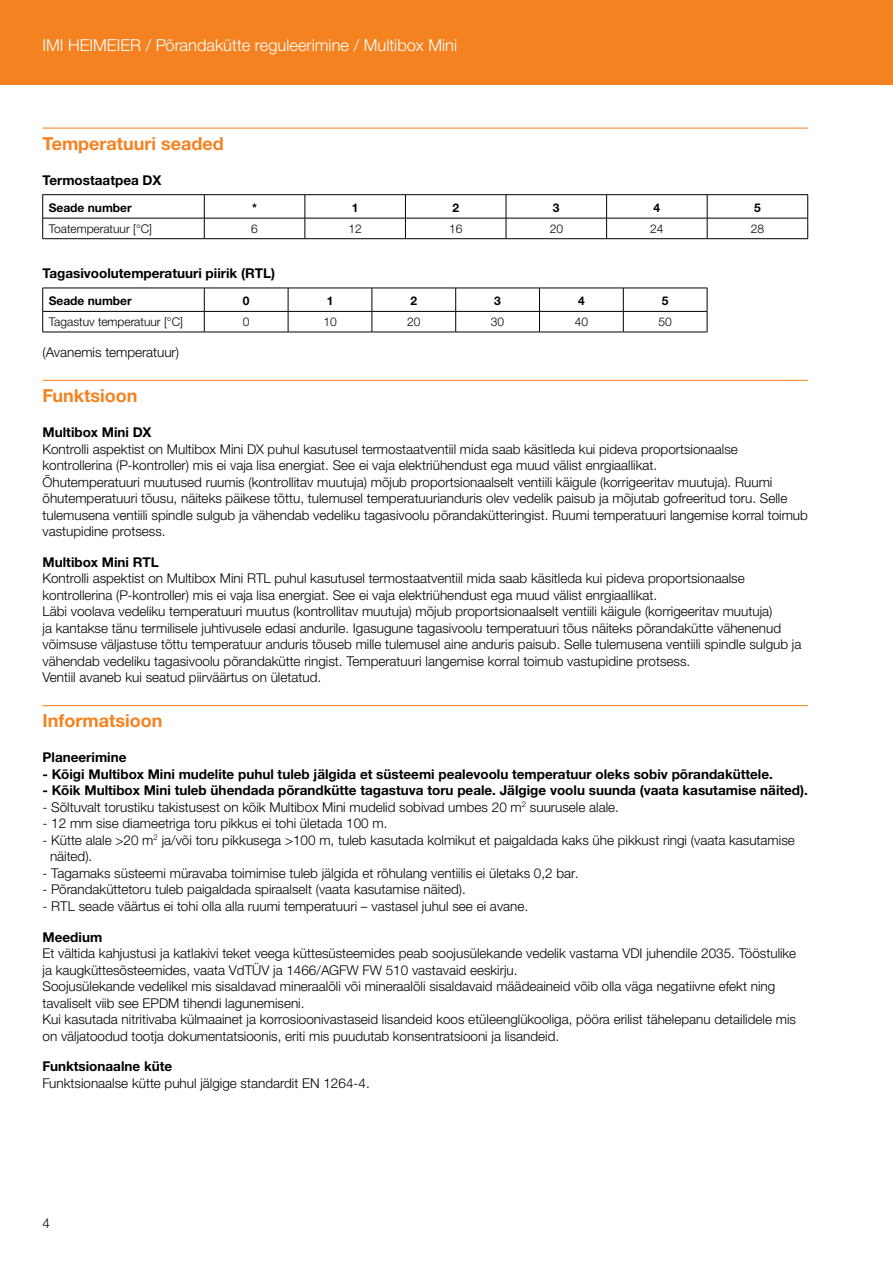
<style>
.page{position:relative;width:893px;height:1263px;background:#fff}
.page>*{position:absolute;margin:0;border:0;box-sizing:border-box;transform-origin:0 0}
.t1{font:700 18px "Helvetica Neue LTW1 G";color:#f58220}
.t2{font:300 16.5px "Helvetica Neue LTW1 G";color:#fff}
.t3{font:300 13.5px/16.5px "Helvetica Neue LTW1 G";color:#000}
.t4{font:700 13.5px "Helvetica Neue LTW1 G";color:#000}
.t5{font:300 12px "Helvetica Neue LTW1 G";color:#000}
.t6{font:700 12px "Helvetica Neue LTW1 G";color:#000}
</style>
<div class="page">
<div style="left:0;top:0;width:893px;height:85px;background:#f58220"></div>
<hr style="left:43px;top:128px;width:765px;height:1px;background:#f58220">
<hr style="left:43px;top:380px;width:765px;height:1px;background:#f58220">
<hr style="left:43px;top:705px;width:765px;height:1px;background:#f58220">
<hr style="left:43px;top:194px;width:161px;height:1px;background:#000">
<hr style="left:204px;top:194px;width:101px;height:1px;background:#000">
<hr style="left:305px;top:194px;width:100px;height:1px;background:#000">
<hr style="left:405px;top:194px;width:101px;height:1px;background:#000">
<hr style="left:506px;top:194px;width:101px;height:1px;background:#000">
<hr style="left:607px;top:194px;width:100px;height:1px;background:#000">
<hr style="left:707px;top:194px;width:101px;height:1px;background:#000">
<hr style="left:43px;top:218px;width:161px;height:1px;background:#000">
<svg style="left:42px;top:195px;width:1px;height:43px"></svg>
<hr style="left:204px;top:218px;width:101px;height:1px;background:#000">
<svg style="left:204px;top:195px;width:1px;height:43px"></svg>
<hr style="left:305px;top:218px;width:100px;height:1px;background:#000">
<svg style="left:305px;top:195px;width:1px;height:43px"></svg>
<hr style="left:405px;top:218px;width:101px;height:1px;background:#000">
<svg style="left:405px;top:195px;width:1px;height:43px"></svg>
<hr style="left:506px;top:218px;width:101px;height:1px;background:#000">
<svg style="left:506px;top:195px;width:1px;height:43px"></svg>
<hr style="left:607px;top:218px;width:100px;height:1px;background:#000">
<svg style="left:606px;top:195px;width:1px;height:43px"></svg>
<hr style="left:707px;top:218px;width:101px;height:1px;background:#000">
<svg style="left:707px;top:195px;width:1px;height:43px"></svg>
<svg style="left:807px;top:195px;width:1px;height:43px"></svg>
<hr style="left:43px;top:238px;width:161px;height:1px;background:#000">
<hr style="left:204px;top:238px;width:101px;height:1px;background:#000">
<hr style="left:305px;top:238px;width:100px;height:1px;background:#000">
<hr style="left:405px;top:238px;width:101px;height:1px;background:#000">
<hr style="left:506px;top:238px;width:101px;height:1px;background:#000">
<hr style="left:607px;top:238px;width:100px;height:1px;background:#000">
<hr style="left:707px;top:238px;width:101px;height:1px;background:#000">
<hr style="left:43px;top:288px;width:161px;height:1px;background:#000">
<hr style="left:204px;top:288px;width:84px;height:1px;background:#000">
<hr style="left:288px;top:288px;width:84px;height:1px;background:#000">
<hr style="left:372px;top:288px;width:84px;height:1px;background:#000">
<hr style="left:456px;top:288px;width:83px;height:1px;background:#000">
<hr style="left:539px;top:288px;width:84px;height:1px;background:#000">
<hr style="left:623px;top:288px;width:84px;height:1px;background:#000">
<hr style="left:43px;top:311px;width:161px;height:1px;background:#000">
<svg style="left:42px;top:288px;width:1px;height:44px"></svg>
<hr style="left:204px;top:311px;width:84px;height:1px;background:#000">
<svg style="left:204px;top:288px;width:1px;height:44px"></svg>
<hr style="left:288px;top:311px;width:84px;height:1px;background:#000">
<svg style="left:288px;top:288px;width:1px;height:44px"></svg>
<hr style="left:372px;top:311px;width:84px;height:1px;background:#000">
<svg style="left:372px;top:288px;width:1px;height:44px"></svg>
<hr style="left:456px;top:311px;width:83px;height:1px;background:#000">
<svg style="left:455px;top:288px;width:1px;height:44px"></svg>
<hr style="left:539px;top:311px;width:84px;height:1px;background:#000">
<svg style="left:539px;top:288px;width:1px;height:44px"></svg>
<hr style="left:623px;top:311px;width:84px;height:1px;background:#000">
<svg style="left:623px;top:288px;width:1px;height:44px"></svg>
<svg style="left:707px;top:288px;width:1px;height:44px"></svg>
<hr style="left:43px;top:332px;width:161px;height:1px;background:#000">
<hr style="left:204px;top:332px;width:84px;height:1px;background:#000">
<hr style="left:288px;top:332px;width:84px;height:1px;background:#000">
<hr style="left:372px;top:332px;width:84px;height:1px;background:#000">
<hr style="left:456px;top:332px;width:83px;height:1px;background:#000">
<hr style="left:539px;top:332px;width:84px;height:1px;background:#000">
<hr style="left:623px;top:332px;width:84px;height:1px;background:#000">
<p class="t2" style="left:43px;top:35px;width:416px">IMI HEIMEIER / Põrandakütte reguleerimine / Multibox Mini</p>
<h1 class="t1" style="left:43px;top:132px;width:183px">Temperatuuri seaded</h1>
<p class="t4" style="left:43px;top:172px;width:120px">Termostaatpea DX</p>
<p class="t6" style="left:49px;top:200px;width:85px">Seade number</p>
<p class="t6" style="left:252px;top:200px;width:6px">*</p>
<p class="t6" style="left:352px;top:200px;width:8px">1</p>
<p class="t6" style="left:452px;top:200px;width:8px">2</p>
<p class="t6" style="left:553px;top:200px;width:8px">3</p>
<p class="t6" style="left:654px;top:200px;width:8px">4</p>
<p class="t6" style="left:754px;top:200px;width:8px">5</p>
<p class="t5" style="left:49px;top:221px;width:105px">Toatemperatuur [°C]</p>
<p class="t5" style="left:251px;top:221px;width:8px">6</p>
<p class="t5" style="left:348px;top:221px;width:15px">12</p>
<p class="t5" style="left:449px;top:221px;width:15px">16</p>
<p class="t5" style="left:550px;top:221px;width:15px">20</p>
<p class="t5" style="left:650px;top:221px;width:15px">24</p>
<p class="t5" style="left:751px;top:221px;width:15px">28</p>
<p class="t4" style="left:43px;top:265px;width:234px">Tagasivoolutemperatuuri piirik (RTL)</p>
<p class="t6" style="left:49px;top:293px;width:85px">Seade number</p>
<p class="t6" style="left:243px;top:293px;width:8px">0</p>
<p class="t6" style="left:327px;top:293px;width:8px">1</p>
<p class="t6" style="left:410px;top:293px;width:8px">2</p>
<p class="t6" style="left:494px;top:293px;width:8px">3</p>
<p class="t6" style="left:578px;top:293px;width:8px">4</p>
<p class="t6" style="left:662px;top:293px;width:8px">5</p>
<p class="t5" style="left:49px;top:314px;width:136px">Tagastuv temperatuur [°C]</p>
<p class="t5" style="left:243px;top:314px;width:8px">0</p>
<p class="t5" style="left:323px;top:314px;width:15px">10</p>
<p class="t5" style="left:407px;top:314px;width:15px">20</p>
<p class="t5" style="left:491px;top:314px;width:15px">30</p>
<p class="t5" style="left:575px;top:314px;width:15px">40</p>
<p class="t5" style="left:658px;top:314px;width:15px">50</p>
<p class="t3" style="left:43px;top:344px;width:138px">(Avanemis temperatuur)</p>
<h1 class="t1" style="left:43px;top:385px;width:96px">Funktsioon</h1>
<p class="t4" style="left:43px;top:424px;width:111px">Multibox Mini DX</p>
<p class="t3" style="left:43px;top:441px;width:767px">Kontrolli aspektist on Multibox Mini DX puhul kasutusel termostaatventiil mida saab käsitleda kui pideva proportsionaalse kontrollerina (P-kontroller) mis ei vaja lisa energiat. See ei vaja elektriühendust ega muud välist enrgiaallikat.<br>Õhutemperatuuri muutused ruumis (kontrollitav muutuja) mõjub proportsionaalselt ventiili käigule (korrigeeritav muutuja). Ruumi õhutemperatuuri tõusu, näiteks päikese tõttu, tulemusel temperatuurianduris olev vedelik paisub ja mõjutab gofreeritud toru. Selle tulemusena ventiili spindle sulgub ja vähendab vedeliku tagasivoolu põrandakütteringist. Ruumi temperatuuri langemise korral toimub vastupidine protsess.</p>
<p class="t4" style="left:43px;top:554px;width:118px">Multibox Mini RTL</p>
<p class="t3" style="left:43px;top:570px;width:760px">Kontrolli aspektist on Multibox Mini RTL puhul kasutusel termostaatventiil mida saab käsitleda kui pideva proportsionaalse kontrollerina (P-kontroller) mis ei vaja lisa energiat. See ei vaja elektriühendust ega muud välist enrgiaallikat.<br>Läbi voolava vedeliku temperatuuri muutus (kontrollitav muutuja) mõjub proportsionaalselt ventiili käigule (korrigeeritav muutuja)<br>ja kantakse tänu termilisele juhtivusele edasi andurile. Igasugune tagasivoolu temperatuuri tõus näiteks põrandakütte vähenenud võimsuse väljastuse tõttu temperatuur anduris tõuseb mille tulemusel aine anduris paisub. Selle tulemusena ventiili spindle sulgub ja vähendab vedeliku tagasivoolu põrandakütte ringist. Temperatuuri langemise korral toimub vastupidine protsess.<br>Ventiil avaneb kui seatud piirväärtus on ületatud.</p>
<h1 class="t1" style="left:43px;top:710px;width:121px">Informatsioon</h1>
<p class="t4" style="left:43px;top:749px;width:85px">Planeerimine</p>
<p class="t4" style="left:43px;top:766px;width:732px">- Kõigi Multibox Mini mudelite puhul tuleb jälgida et süsteemi pealevoolu temperatuur oleks sobiv põrandaküttele.</p>
<p class="t4" style="left:43px;top:782px;width:767px">- Kõik Multibox Mini tuleb ühendada põrandkütte tagastuva toru peale. Jälgige voolu suunda (vaata kasutamise näited).</p>
<p class="t3" style="left:43px;top:799px;width:578px">- Sõltuvalt torustiku takistusest on kõik Multibox Mini mudelid sobivad umbes 20 m<sup>2</sup> suurusele alale.</p>
<p class="t3" style="left:43px;top:815px;width:346px">- 12 mm sise diameetriga toru pikkus ei tohi ületada 100 m.</p>
<p class="t3" style="left:50px;top:832px;width:746px;text-indent:-8px">- Kütte alale &gt;20 m<sup>2</sup> ja/või toru pikkusega &gt;100 m, tuleb kasutada kolmikut et paigaldada kaks ühe pikkust ringi (vaata kasutamise näited).</p>
<p class="t3" style="left:43px;top:865px;width:538px">- Tagamaks süsteemi müravaba toimimise tuleb jälgida et rõhulang ventiilis ei ületaks 0,2 bar.</p>
<p class="t3" style="left:43px;top:881px;width:425px">- Põrandaküttetoru tuleb paigaldada spiraalselt (vaata kasutamise näited).</p>
<p class="t3" style="left:43px;top:898px;width:487px">- RTL seade väärtus ei tohi olla alla ruumi temperatuuri – vastasel juhul see ei avane.</p>
<p class="t4" style="left:43px;top:928px;width:61px">Meedium</p>
<p class="t3" style="left:43px;top:945px;width:755px">Et vältida kahjustusi ja katlakivi teket veega küttesüsteemides peab soojusülekande vedelik vastama VDI juhendile 2035. Tööstulike ja kaugküttesõsteemides, vaata VdTÜV ja 1466/AGFW FW 510 vastavaid eeskirju.<br>Soojusülekande vedelikel mis sisaldavad mineraalõli või mineraalõli sisaldavaid määdeaineid võib olla väga negatiivne efekt ning tavaliselt viib see EPDM tihendi lagunemiseni.<br>Kui kasutada nitritivaba külmaainet ja korrosioonivastaseid lisandeid koos etüleenglükooliga, pööra erilist tähelepanu detailidele mis on väljatoodud tootja dokumentatsioonis, eriti mis puudutab konsentratsiooni ja lisandeid.</p>
<p class="t4" style="left:43px;top:1058px;width:131px">Funktsionaalne küte</p>
<p class="t3" style="left:43px;top:1075px;width:329px">Funktsionaalse kütte puhul jälgige standardit EN 1264-4.</p>
<p class="t3" style="left:43px;top:1215px;width:9px">4</p>
</div>
